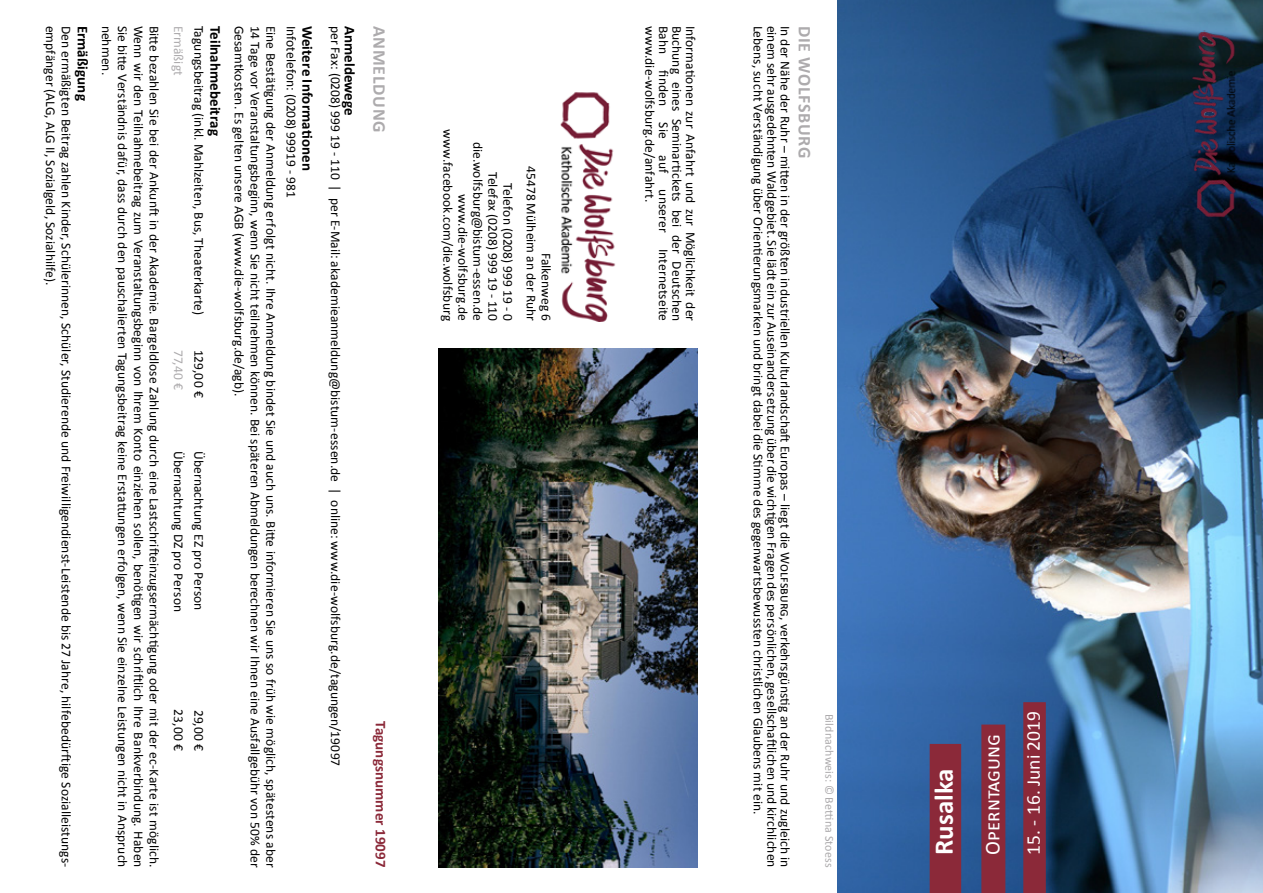
<style>
.page{position:relative;width:1263px;height:893px;background:#fff}
.page>*{position:absolute;margin:0;border:0;box-sizing:border-box;transform-origin:0 0}
.t1{font:700 27px "Calibri";color:#fff}
.t2{font:21px "Calibri";color:#fff}
.t3{font:19.5px "Calibri";color:#fff}
.t4{font:700 18px "Calibri";letter-spacing:.04em;color:#adabad}
.t5{font:700 15px "Calibri";letter-spacing:.005em;color:#000}
.t6{font:700 15px "Calibri";letter-spacing:.005em;color:#8b2939}
.t7{font:13.5px/15px "Calibri";letter-spacing:.005em;color:#000;text-align:right}
.t8{font:13.5px "Calibri";letter-spacing:.005em;color:#adabad}
.t9{font:12px "Calibri";letter-spacing:.01em;color:#adabad}
</style>
<div class="page">
<img style="left:838px;top:0;width:425px;height:893px">
<img style="left:438px;top:349px;width:260px;height:518px">
<img style="left:560px;top:92px;width:56px;height:229px">
<div style="left:930px;top:744px;width:31px;height:149px;background:#8b2939"></div>
<div style="left:981px;top:724px;width:24px;height:169px;background:#8b2939"></div>
<div style="left:1023px;top:702px;width:23px;height:191px;background:#8b2939"></div>
<img style="left:1189px;top:31px;width:48px;height:190px">
<p class="t7" style="left:74px;top:26px;width:843px;rotate:90deg">Den ermäßigten Beitrag zahlen Kinder, Schülerinnen, Schüler, Studierende und Freiwilligendienst-Leistende bis 27 Jahre, hilfebedürftige Sozialleistungs-</p>
<p class="t5" style="left:92px;top:26px;width:77px;rotate:90deg">Ermäßigung</p>
<p class="t7" style="left:114px;top:26px;width:51px;rotate:90deg">nehmen.</p>
<p class="t7" style="left:130px;top:26px;width:843px;rotate:90deg">Sie bitte Verständnis dafür, dass durch den pauschalierten Tagungsbeitrag keine Erstattungen erfolgen, wenn Sie einzelne Leistungen nicht in Anspruch</p>
<p class="t7" style="left:146px;top:26px;width:843px;rotate:90deg">Wenn wir den Teilnahmebeitrag zum Veranstaltungsbeginn von Ihrem Konto einziehen sollen, benötigen wir schriftlich Ihre Bankverbindung. Haben</p>
<p class="t7" style="left:162px;top:26px;width:843px;rotate:90deg">Bitte bezahlen Sie bei der Ankunft in der Akademie. Bargeldlose Zahlung durch eine Lastschrifteinzugsermächtigung oder mit der ec-Karte ist möglich.</p>
<p class="t7" style="left:58px;top:26px;width:261px;rotate:90deg">empfänger (ALG, ALG II, Sozialgeld, Sozialhilfe).</p>
<p class="t7" style="left:206px;top:26px;width:291px;rotate:90deg">Tagungsbeitrag (inkl. Mahlzeiten, Bus, Theaterkarte)</p>
<p class="t5" style="left:225px;top:26px;width:112px;rotate:90deg">Teilnahmebeitrag</p>
<p class="t7" style="left:247px;top:26px;width:372px;rotate:90deg">Gesamtkosten. Es gelten unsere AGB (www.die-wolfsburg.de/agb).</p>
<p class="t7" style="left:263px;top:26px;width:843px;rotate:90deg">14 Tage vor Veranstaltungsbeginn, wenn Sie nicht teilnehmen können. Bei späteren Abmeldungen berechnen wir Ihnen eine Ausfallgebühr von 50% der</p>
<p class="t7" style="left:278px;top:26px;width:843px;rotate:90deg">Eine Bestätigung der Anmeldung erfolgt nicht. Ihre Anmeldung bindet Sie und auch uns. Bitte informieren Sie uns so früh wie möglich, spätestens aber</p>
<p class="t7" style="left:299px;top:26px;width:174px;rotate:90deg">Infotelefon: (0208) 99919 - 981</p>
<p class="t5" style="left:317px;top:26px;width:147px;rotate:90deg">Weitere Informationen</p>
<p class="t7" style="left:343px;top:26px;width:742px;rotate:90deg">per Fax: (0208) 999 19 - 110 | per E-Mail: akademieanmeldung@bistum-essen.de | online: www.die-wolfsburg.de/tagungen/19097</p>
<p class="t5" style="left:359px;top:26px;width:92px;rotate:90deg">Anmeldewege</p>
<h3 class="t4" style="left:391px;top:26px;width:108px;rotate:90deg">ANMELDUNG</h3>
<p class="t8" style="left:187px;top:26px;width:52px;rotate:90deg">Ermäßigt</p>
<p class="t8" style="left:187px;top:350px;width:42px;rotate:90deg">77,40 €</p>
<p class="t7" style="left:206px;top:350px;width:49px;rotate:90deg">129,00 €</p>
<p class="t7" style="left:186px;top:451px;width:162px;rotate:90deg">Übernachtung DZ pro Person</p>
<p class="t7" style="left:206px;top:451px;width:161px;rotate:90deg">Übernachtung EZ pro Person</p>
<p class="t7" style="left:186px;top:709px;width:43px;rotate:90deg">23,00 €</p>
<p class="t7" style="left:206px;top:710px;width:43px;rotate:90deg">29,00 €</p>
<p class="t6" style="left:390px;top:721px;width:148px;rotate:90deg">Tagungsnummer 19097</p>
<p class="t7" style="left:515px;top:129px;width:193px;rotate:90deg">Telefon (0208) 999 19 - 0<br>Telefax (0208) 999 19 - 110 die.wolfsburg@bistum-essen.de www.die-wolfsburg.de www.facebook.com/die.wolfsburg</p>
<p class="t7" style="left:554px;top:166px;width:156px;rotate:90deg">Falkenweg 6<br>45478 Mülheim an der Ruhr</p>
<p class="t7" style="left:657px;top:26px;width:179px;rotate:90deg">www.die-wolfsburg.de/anfahrt.</p>
<p class="t7" style="left:671px;top:26px;width:297px;rotate:90deg">Bahn finden Sie auf unserer Internetseite</p>
<p class="t7" style="left:684px;top:26px;width:297px;rotate:90deg">Buchung eines Seminartickets bei der Deutschen</p>
<p class="t7" style="left:698px;top:26px;width:297px;rotate:90deg">Informationen zur Anfahrt und zur Möglichkeit der</p>
<p class="t7" style="left:766px;top:26px;width:791px;rotate:90deg">Lebens, sucht Verständigung über Orientierungsmarken und bringt dabei die Stimme des gegenwartsbewussten christlichen Glaubens mit ein.</p>
<p class="t7" style="left:779px;top:26px;width:843px;rotate:90deg">einem sehr ausgedehnten Waldgebiet. Sie lädt ein zur Auseinandersetzung über die wichtigen Fragen des persönlichen, gesellschaftlichen und kirchlichen</p>
<p class="t7" style="left:793px;top:26px;width:843px;rotate:90deg">In der Nähe der Ruhr – mitten in der größten industriellen Kulturlandschaft Europas – liegt die Wolfsburg, verkehrsgünstig an der Ruhr und zugleich in</p>
<h3 class="t4" style="left:816px;top:26px;width:134px;rotate:90deg">DIE WOLFSBURG</h3>
<p class="t9" style="left:837px;top:714px;width:155px;rotate:90deg">Bildnachweis: © Bettina Stoess</p>
<h1 class="t1" style="left:927px;top:855px;width:88px;rotate:-90deg">Rusalka</h1>
<h2 class="t2" style="left:979px;top:855px;width:122px;rotate:-90deg">Operntagung</h2>
<h3 class="t3" style="left:1021px;top:855px;width:145px;rotate:-90deg">15. - 16. Juni 2019</h3>
</div>
